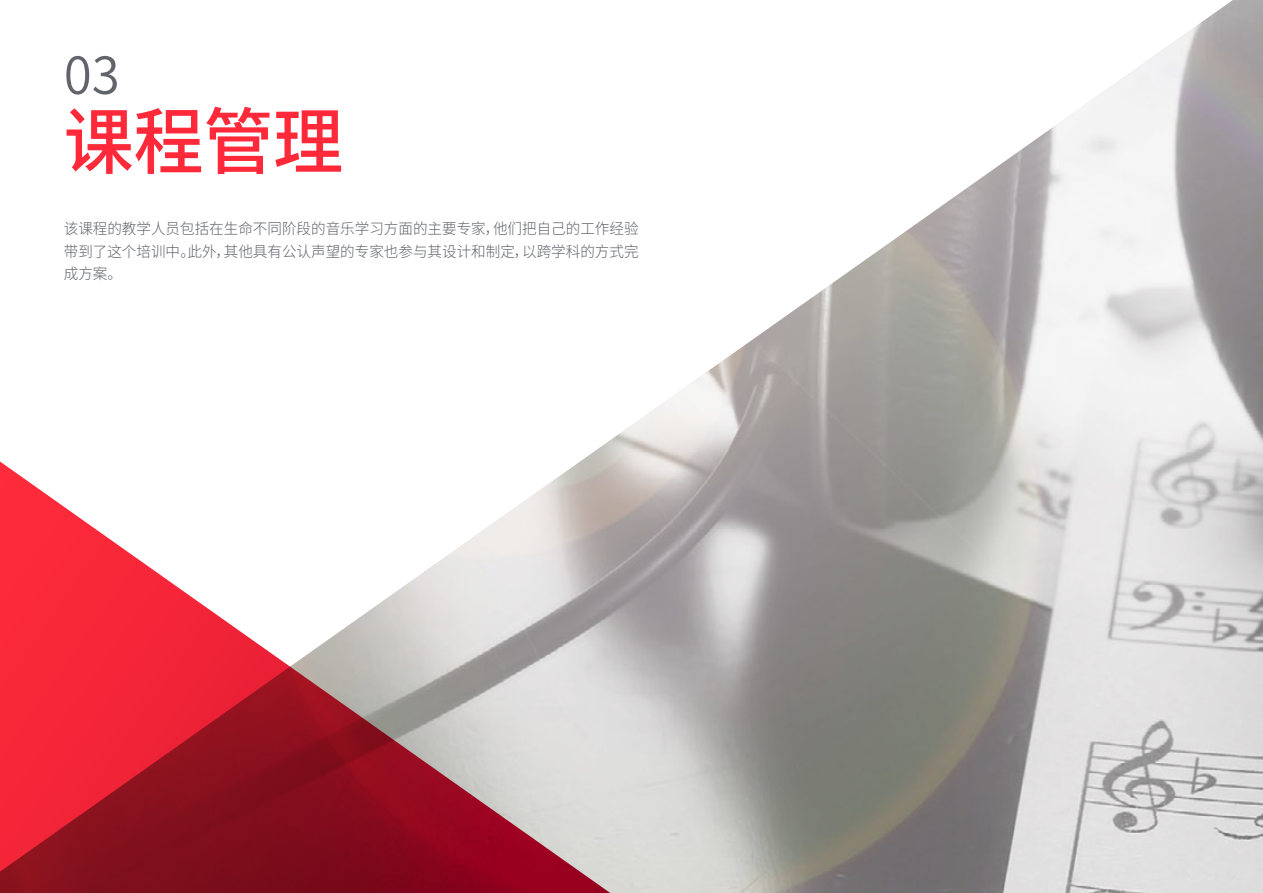
<style>
.page{position:relative;width:1263px;height:893px;background:#fff}
.page>*{position:absolute;margin:0;border:0;box-sizing:border-box;transform-origin:0 0}
.t1{font:500 72px "Source Han Sans CN";color:#ff293a}
.t2{font:52.5px "Source Han Sans CN";color:#61646a}
.t3{font:300 15px/22.5px "Source Han Sans CN";color:#61646a;text-align:justify}
</style>
<div class="page">
<img style="left:602px;top:0;width:661px;height:893px">
<svg style="left:0;top:446px;width:640px;height:447px"></svg>
<h2 class="t2" style="left:64px;top:45px;width:57px">03</h2>
<h1 class="t1" style="left:64px;top:101px;width:281px">课程管理</h1>
<p class="t3" style="left:64px;top:218px;width:576px">该课程的教学人员包括在生命不同阶段的音乐学习方面的主要专家，他们把自己的工作经验带到了这个培训中。此外，其他具有公认声望的专家也参与其设计和制定，以跨学科的方式完成方案。</p>
</div>
